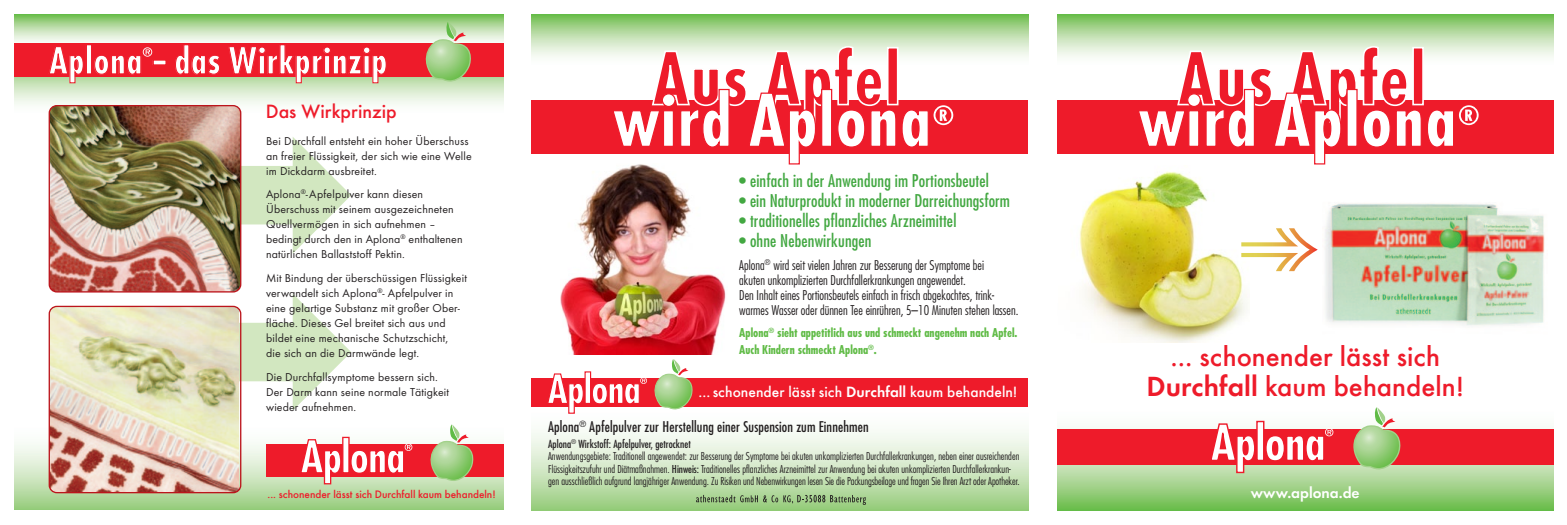
<style>
.page{position:relative;width:1567px;height:525px;background:#fff}
.page>*{position:absolute;margin:0;border:0;box-sizing:border-box;transform-origin:0 0}
.t1{font:700 condensed 40.62px "Futura T";letter-spacing:.01em;color:#fff}
.t2{font:500 28.75px/30px "Futura T";color:#ee1b2a;text-align:center}
.t3{font:500 20px "Futura T";color:#ee1b2a}
.t4{font:condensed 17.12px "Futura";letter-spacing:.01em;color:#43a842}
.t5{font:600 15.62px "Futura T";color:#fff}
.t6{font:500 15.5px "Futura T";color:#fff}
.t7{font:condensed 14.38px "Futura";letter-spacing:.01em;color:#231f20}
.t8{font:300 condensed 13.12px/15px "Futura";color:#231f20}
.t9{font:11.88px/15px "Futura T";letter-spacing:.01em;color:#231f20}
.t10{font:700 condensed 11.88px/16.2px "Futura";color:#60bb46}
.t11{font:500 11.25px "Futura T";letter-spacing:-.005em;color:#ee1b2a}
.t12{font:condensed 10.88px "Futura";color:#231f20}
.t13{font:300 condensed 10.62px/12.5px "Futura";color:#231f20}
.s1{font-weight:600}
.s2{font-weight:400}
</style>
<div class="page">
<svg style="left:1057px;top:14px;width:496px;height:43px;background:#aed89b"></svg>
<svg style="left:1057px;top:420px;width:496px;height:90px;background:#aad392"></svg>
<div style="left:1057px;top:429px;width:496px;height:35px;background:#ee1b2a"></div>
<div style="left:1057px;top:100px;width:496px;height:54px;background:#ee1b2a"></div>
<svg style="left:1136px;top:45px;width:342px;height:120px"></svg>
<img style="left:1079px;top:171px;width:168px;height:171px">
<img style="left:1325px;top:203px;width:220px;height:123px">
<svg style="left:1208px;top:422px;width:48px;height:51px"></svg>
<div style="left:1256px;top:420px;width:8px;height:41px;background:#fff;border:1px solid #ee1b2a"></div>
<svg style="left:1264px;top:428px;width:69px;height:33px"></svg>
<svg style="left:1346px;top:407px;width:56px;height:63px"></svg>
<svg style="left:1241px;top:228px;width:76px;height:43px"></svg>
<img style="left:560px;top:165px;width:166px;height:189px">
<svg style="left:531px;top:14px;width:497px;height:43px;background:#aed89b"></svg>
<svg style="left:531px;top:406px;width:497px;height:104px"></svg>
<div style="left:531px;top:377px;width:497px;height:29px;background:#ee1b2a"></div>
<div style="left:531px;top:100px;width:497px;height:54px;background:#ee1b2a"></div>
<svg style="left:611px;top:45px;width:342px;height:120px"></svg>
<svg style="left:546px;top:373px;width:38px;height:41px"></svg>
<div style="left:584px;top:371px;width:7px;height:33px;background:#fff;border:1px solid #ee1b2a"></div>
<svg style="left:591px;top:359px;width:103px;height:51px"></svg>
<svg style="left:14px;top:14px;width:489px;height:28px;background:#b7dca6"></svg>
<svg style="left:14px;top:77px;width:489px;height:44px"></svg>
<svg style="left:241px;top:137px;width:110px;height:116px"></svg>
<svg style="left:240px;top:294px;width:111px;height:116px"></svg>
<img style="left:49px;top:106px;width:192px;height:186px">
<div style="left:49px;top:105px;width:192px;height:187px;border:1px solid #bc151c;border-radius:8px"></div>
<svg style="left:14px;top:410px;width:489px;height:99px"></svg>
<div style="left:14px;top:43px;width:489px;height:34px;background:#ee1b2a"></div>
<svg style="left:419px;top:21px;width:54px;height:61px"></svg>
<svg style="left:48px;top:77px;width:36px;height:6px"></svg>
<svg style="left:228px;top:77px;width:159px;height:6px"></svg>
<svg style="left:142px;top:47px;width:10px;height:10px"></svg>
<img style="left:49px;top:307px;width:190px;height:185px">
<div style="left:49px;top:305px;width:192px;height:188px;border:1px solid #bc151c;border-radius:8px"></div>
<div style="left:266px;top:444px;width:237px;height:32px;background:#ee1b2a"></div>
<svg style="left:299px;top:438px;width:43px;height:47px"></svg>
<div style="left:342px;top:436px;width:7px;height:37px;background:#fff;border:1px solid #ee1b2a"></div>
<svg style="left:349px;top:443px;width:63px;height:30px"></svg>
<svg style="left:424px;top:423px;width:51px;height:58px"></svg>
<svg style="left:696px;top:494px;width:170px;height:10px;background:#8aac77"></svg>
<h1 class="t1" style="left:49px;top:37px;width:340px">Aplona – das Wirkprinzip</h1>
<h3 class="t3" style="left:266px;top:100px;width:132px">Das Wirkprinzip</h3>
<p class="t9" style="left:266px;top:133px;width:207px">Bei Durchfall entsteht ein hoher Überschuss an freier Flüssigkeit, der sich wie eine Welle im Dickdarm ausbreitet.</p>
<p class="t9" style="left:266px;top:187px;width:198px">Aplona<sup>®</sup>-Apfelpulver kann diesen Überschuss mit seinem ausgezeichneten Quellvermögen in sich aufnehmen – bedingt durch den in Aplona<sup>®</sup> enthaltenen natürlichen Ballaststoff Pektin.</p>
<p class="t9" style="left:266px;top:270px;width:202px">Mit Bindung der überschüssigen Flüssigkeit verwandelt sich Aplona<sup>®</sup>- Apfelpulver in eine gelartige Substanz mit großer Ober&shy;fläche. Dieses Gel breitet sich aus und bildet eine mechanische Schutzschicht,<br>die sich an die Darmwände legt.</p>
<p class="t9" style="left:266px;top:369px;width:184px">Die Durchfallsymptome bessern sich.<br>Der Darm kann seine normale Tätigkeit wieder aufnehmen.</p>
<p class="t11" style="left:267px;top:487px;width:229px">... schonender lässt sich Durchfall kaum behandeln!</p>
<h3 class="t4" style="left:739px;top:169px;width:251px">• einfach in der Anwendung im Portionsbeutel</h3>
<h3 class="t4" style="left:739px;top:189px;width:272px">• ein Naturprodukt in moderner Darreichungsform</h3>
<h3 class="t4" style="left:739px;top:209px;width:219px">• traditionelles pflanzliches Arzneimittel</h3>
<h3 class="t4" style="left:739px;top:229px;width:134px">• ohne Nebenwirkungen</h3>
<p class="t8" style="left:739px;top:257px;width:281px">Aplona<sup>®</sup> wird seit vielen Jahren zur Besserung der Symptome bei<br>akuten unkomplizierten Durchfallerkrankungen angewendet.<br>Den Inhalt eines Portionsbeutels einfach in frisch abgekochtes, trink&shy;warmes Wasser oder dünnen Tee einrühren, 5–10 Minuten stehen lassen.</p>
<p class="t10" style="left:739px;top:324px;width:280px">Aplona<sup>®</sup> sieht appetitlich aus und schmeckt angenehm nach Apfel.<br>Auch Kindern schmeckt Aplona<sup>®</sup>.</p>
<h3 class="t6" style="left:698px;top:382px;width:320px">...schonender lässt sich <span class="s1">Durchfall</span> kaum behandeln!</h3>
<p class="t7" style="left:548px;top:417px;width:322px">Aplona<sup>®</sup> Apfelpulver zur Herstellung einer Suspension zum Einnehmen</p>
<p class="t12" style="left:548px;top:436px;width:144px">Aplona<sup>®</sup> Wirkstoff: Apfelpulver, getrocknet</p>
<p class="t13" style="left:548px;top:449px;width:473px">Anwendungsgebiete: Traditionell angewendet: zur Besserung der Symptome bei akuten unkomplizierten Durchfallerkrankungen, neben einer ausreichenden<br>Flüssigkeitszufuhr und Diätmaßnahmen. <span class="s2">Hinweis:</span> Traditionelles pflanzliches Arzneimittel zur Anwendung bei akuten unkomplizierten Durchfallerkrankun&shy;gen ausschließlich aufgrund langjähriger Anwendung. Zu Risiken und Nebenwirkungen lesen Sie die Packungsbeilage und fragen Sie Ihren Arzt oder Apotheker.</p>
<h2 class="t2" style="left:1146px;top:340px;width:319px">... schonender lässt sich<br><span class="s1">Durchfall</span> kaum behandeln!</h2>
<h3 class="t5" style="left:1250px;top:483px;width:110px">www.aplona.de</h3>
</div>
